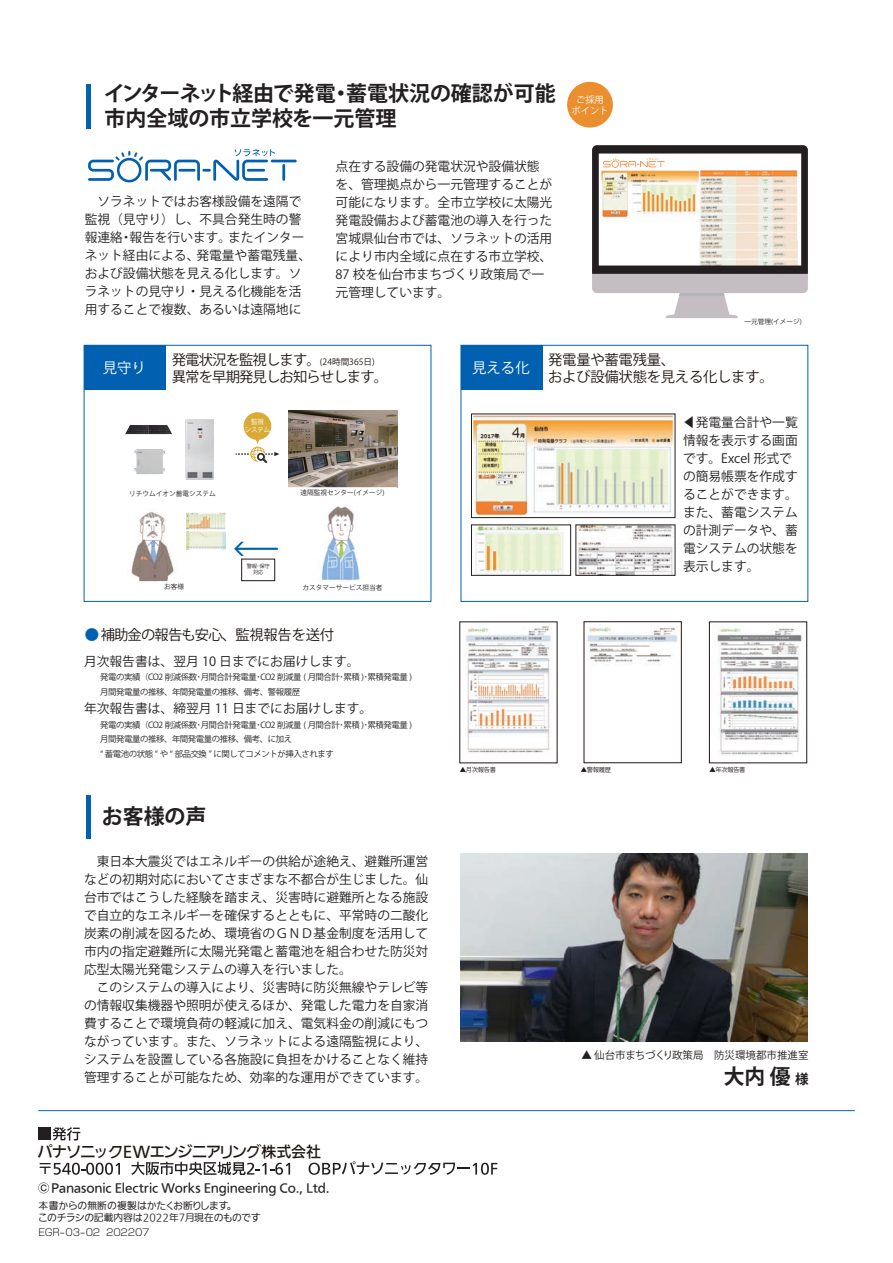
<style>
.page{position:relative;width:893px;height:1263px;background:#fff}
.page>*{position:absolute;margin:0;border:0;box-sizing:border-box;transform-origin:0 0}
.t1{font:700 21px/25.2px "Koz Go Pr 6 N";color:#231f20}
.t2{font:700 20.7px "Koz Go Pr 6 N";color:#231f20}
.t3{font:15px "PUD Go Dp Mt";letter-spacing:-.04em;color:#211814}
.t4{font:14.25px/17.2px "Koz Go Pr 6 N";letter-spacing:-.06em;color:#201814}
.t5{font:14.25px/17.1px "Koz Go Pr 6 N";letter-spacing:-.015em;color:#201814}
.t6{font:14.25px "Koz Go Pr 6 N";letter-spacing:.005em;color:#fff}
.t7{font:12.75px/18px "Koz Go Pr 6 N";color:#231f20}
.t8{font:11.7px "PUD Go Dp Mt";letter-spacing:-.01em;color:#231f20}
.t9{font:10.5px "Koz Go Pr 6 N";color:#231f20}
.t10{font:9.75px/12.8px "PUD Go Dp Rt";letter-spacing:-.03em;color:#231f20}
.t11{font:300 9.75px "Shin Go Pro";letter-spacing:-.025em;color:#231f20}
.t12{font:9.3px/11.1px "Koz Go Pr 6 N";color:#fff;text-align:center}
.t13{font:8.4px/14.7px "Koz Go Pr 6 N";letter-spacing:-.05em;color:#231f20}
.t14{font:6.6px "Koz Go Pr 6 N";color:#231f20}
.t15{font:6.45px/7.8px "Koz Go Pr 6 N";letter-spacing:-.025em;color:#fff;text-align:center}
.t16{font:6.3px "Koz Go Pr 6 N";letter-spacing:-.05em;color:#231815}
.t17{font:5.25px/6.3px "Koz Go Pr 6 N";color:#231f20;text-align:center}
.s1{font-size:8.55px}
.s2{color:#0161b0}
.s3{font-size:13.5px}
</style>
<div class="page">
<hr style="left:38px;top:1110px;width:817px;height:1px;background:#0161b0">
<hr style="left:86px;top:85px;width:4px;height:44px;background:#0161b0">
<div style="left:567px;top:82px;width:46px;height:46px;background:#ea8e2e;border-radius:50%"></div>
<img style="left:461px;top:853px;width:347px;height:188px">
<hr style="left:86px;top:795px;width:4px;height:43px;background:#0161b0">
<img style="left:321px;top:506px;width:39px;height:75px">
<img style="left:131px;top:512px;width:44px;height:69px">
<img style="left:288px;top:410px;width:109px;height:77px">
<img style="left:186px;top:512px;width:40px;height:17px">
<img style="left:186px;top:532px;width:40px;height:17px">
<img style="left:185px;top:419px;width:29px;height:61px">
<img style="left:134px;top:449px;width:31px;height:25px">
<img style="left:125px;top:425px;width:47px;height:9px">
<svg style="left:236px;top:412px;width:43px;height:51px"></svg>
<svg style="left:234px;top:542px;width:10px;height:14px"></svg>
<hr style="left:237px;top:548px;width:41px;height:2px;background:#0161b0">
<div style="left:241px;top:559px;width:34px;height:22px;border:1px solid #201814"></div>
<hr style="left:271px;top:160px;width:26px;height:2px;background:#0161b0">
<hr style="left:282px;top:164px;width:3px;height:17px;background:#0161b0">
<svg style="left:88px;top:149px;width:187px;height:33px"></svg>
<svg style="left:592px;top:145px;width:216px;height:173px"></svg>
<img style="left:465px;top:626px;width:87px;height:127px">
<img style="left:583px;top:620px;width:99px;height:144px">
<div style="left:584px;top:621px;width:97px;height:142px;border:1px solid #231815"></div>
<img style="left:717px;top:627px;width:85px;height:129px">
<div style="left:709px;top:622px;width:98px;height:141px;border:1px solid #231815"></div>
<img style="left:473px;top:416px;width:200px;height:100px">
<div style="left:471px;top:414px;width:204px;height:104px;border:1px solid #231f20"></div>
<img style="left:475px;top:527px;width:89px;height:46px">
<div style="left:471px;top:525px;width:100px;height:50px;border:1px solid #231f20"></div>
<img style="left:578px;top:527px;width:95px;height:46px">
<div style="left:84px;top:345px;width:81px;height:45px;background:#0161b0"></div>
<div style="left:84px;top:345px;width:347px;height:257px;border:1px solid #0161b0"></div>
<div style="left:461px;top:345px;width:81px;height:45px;background:#0161b0"></div>
<div style="left:461px;top:345px;width:347px;height:257px;border:1px solid #0161b0"></div>
<div style="left:39px;top:1128px;width:12px;height:12px;background:#231f20"></div>
<svg style="left:53px;top:1127px;width:27px;height:13px"></svg>
<svg style="left:40px;top:1163px;width:80px;height:12px"></svg>
<svg style="left:131px;top:1162px;width:159px;height:13px"></svg>
<svg style="left:309px;top:1161px;width:188px;height:14px"></svg>
<svg style="left:38px;top:1182px;width:11px;height:11px"></svg>
<h1 class="t1" style="left:104px;top:81px;width:454px">インターネット経由で発電・蓄電状況の確認が可能市内全域の市立学校を一元管理</h1>
<p class="t7" style="left:85px;top:193px;width:228px">　ソラネットではお客様設備を遠隔で監視（見守り）し、不具合発生時の警報連絡・報告を行います。またインターネット経由による、発電量や蓄電残量、および設備状態を見える化します。ソラネットの見守り・見える化機能を活用することで複数、あるいは遠隔地に</p>
<p class="t7" style="left:336px;top:158px;width:218px">点在する設備の発電状況や設備状態を、管理拠点から一元管理することが可能になります。全市立学校に太陽光発電設備および蓄電池の導入を行った宮城県仙台市では、ソラネットの活用により市内全域に点在する市立学校、<br>87 校を仙台市まちづくり政策局で一元管理しています。</p>
<p class="t12" style="left:571px;top:94px;width:39px">ご採用ポイント</p>
<p class="t14" style="left:744px;top:318px;width:59px">一元管理(イメージ)</p>
<p class="t6" style="left:103px;top:360px;width:45px">見守り</p>
<p class="t4" style="left:172px;top:351px;width:218px">発電状況を監視します。<span class="s1">(24時間365日)</span>異常を早期発見しお知らせします。</p>
<p class="t6" style="left:472px;top:360px;width:59px">見える化</p>
<p class="t5" style="left:548px;top:351px;width:227px">発電量や蓄電残量、<br>および設備状態を見える化します。</p>
<p class="t14" style="left:129px;top:489px;width:88px">リチウムイオン蓄電システム</p>
<p class="t15" style="left:245px;top:418px;width:27px">監視<br>システム</p>
<p class="t17" style="left:247px;top:563px;width:25px">警報･保守対応</p>
<p class="t14" style="left:301px;top:488px;width:86px">遠隔監視センター(イメージ)</p>
<p class="t14" style="left:164px;top:583px;width:21px">お客様</p>
<p class="t14" style="left:303px;top:583px;width:81px">カスタマーサービス担当者</p>
<p class="t4" style="left:85px;top:627px;width:251px"><span class="s2">●</span> 補助金の報告も安心、監視報告を送付</p>
<p class="t7" style="left:84px;top:652px;width:277px">月次報告書は、翌月 10 日までにお届けします。</p>
<p class="t13" style="left:84px;top:670px;width:330px">　　発電の実績（CO2 削減係数･月間合計発電量･CO2 削減量 ( 月間合計･累積 )･累積発電量 )　　月間発電量の推移、年間発電量の推移、備考、警報履歴</p>
<p class="t7" style="left:84px;top:700px;width:290px">年次報告書は、締翌月 11 日までにお届けします。</p>
<p class="t13" style="left:84px;top:717px;width:330px">　　発電の実績（CO2 削減係数･月間合計発電量･CO2 削減量 ( 月間合計･累積 )･累積発電量 )　　月間発電量の推移、年間発電量の推移、備考、に加え<br>　　“ 蓄電池の状態 “ や “ 部品交換 ” に関してコメントが挿入されます</p>
<h1 class="t1" style="left:102px;top:804px;width:106px">お客様の声</h1>
<p class="t7" style="left:84px;top:852px;width:346px">　東日本大震災ではエネルギーの供給が途絶え、避難所運営などの初期対応においてさまざまな不都合が生じました。仙台市ではこうした経験を踏まえ、災害時に避難所となる施設で自立的なエネルギーを確保するとともに、平常時の二酸化炭素の削減を図るため、環境省のＧＮＤ基金制度を活用して市内の指定避難所に太陽光発電と蓄電池を組合わせた防災対応型太陽光発電システムの導入を行いました。<br>　このシステムの導入により、災害時に防災無線やテレビ等の情報収集機器や照明が使えるほか、発電した電力を自家消費することで環境負荷の軽減に加え、電気料金の削減にもつながっています。また、ソラネットによる遠隔監視により、システムを設置している各施設に負担をかけることなく維持管理することが可能なため、効率的な運用ができています。</p>
<p class="t3" style="left:37px;top:1144px;width:285px">パナソニックEWエンジニアリング株式会社</p>
<p class="t8" style="left:51px;top:1182px;width:280px">Panasonic Electric Works Engineering Co., Ltd.</p>
<p class="t10" style="left:38px;top:1199px;width:224px">本書からの無断の複製はかたくお断りします。<br>このチラシの記載内容は２０２２年７月現在のものです</p>
<p class="t11" style="left:38px;top:1224px;width:113px">EGR-03-02 202207</p>
<p class="t7" style="left:683px;top:413px;width:116px">◀発電量合計や一覧情報を表示する画面です。Excel 形式での簡易帳票を作成することができます。また、蓄電システムの計測データや、蓄電システムの状態を表示します。</p>
<p class="t16" style="left:460px;top:766px;width:38px">▲月次報告書</p>
<p class="t16" style="left:581px;top:766px;width:32px">▲警報履歴</p>
<p class="t16" style="left:709px;top:766px;width:38px">▲年次報告書</p>
<p class="t9" style="left:581px;top:1049px;width:229px">▲ 仙台市まちづくり政策局　防災環境都市推進室</p>
<h2 class="t2" style="left:724px;top:1064px;width:86px">大内 優 <span class="s3">様</span></h2>
</div>
